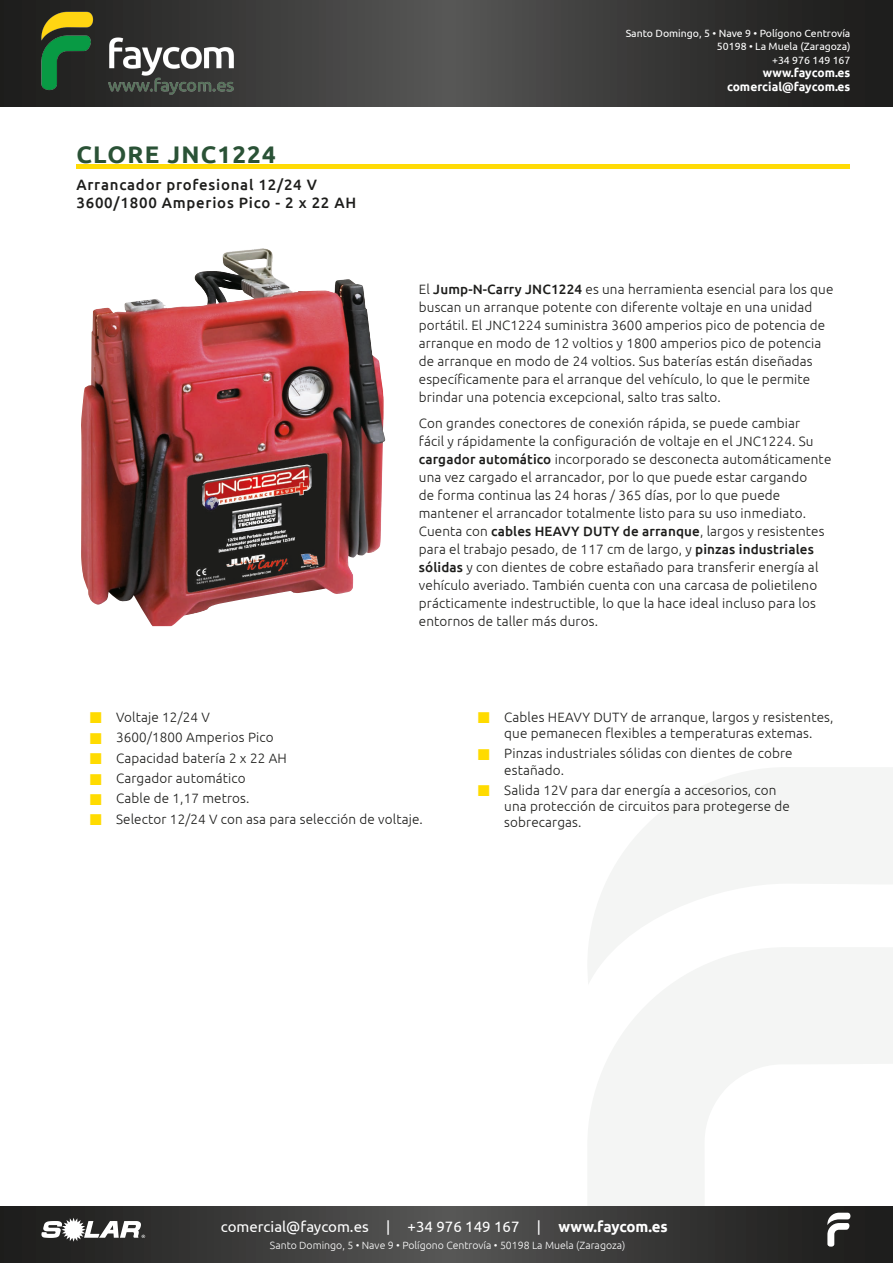
<style>
.page{position:relative;width:893px;height:1263px;background:#fff}
.page>*{position:absolute;margin:0;border:0;box-sizing:border-box;transform-origin:0 0}
.t1{font:700 24px "Ubuntu";letter-spacing:.05em;color:#2a5236}
.t2{font:500 15px/18px "Ubuntu";letter-spacing:.05em;color:#1d1d1b}
.t3{font:15px "Ubuntu";color:#fff}
.t4{font:300 13.5px/18px "Ubuntu";letter-spacing:.01em;color:#1d1d1b}
.t5{font:700 12px/13.5px "Ubuntu";color:#fff;text-align:right}
.t6{font:10.5px/13.5px "Ubuntu";color:#fff;text-align:right}
.t7{font:300 10.5px "Ubuntu";color:#fff}
.s1{font-weight:500}
.s2{font-weight:700}
</style>
<div class="page">
<svg style="left:588px;top:985px;width:305px;height:221px;fill:#f4f5f4"></svg>
<svg style="left:588px;top:768px;width:305px;height:217px;fill:#f4f5f4"></svg>
<svg style="left:0;top:0;width:893px;height:106px;background:#393938"></svg>
<img style="left:41px;top:11px;width:198px;height:84px">
<svg style="left:0;top:1206px;width:893px;height:57px;background:#383837"></svg>
<svg style="left:827px;top:1213px;width:24px;height:35px"></svg>
<svg style="left:41px;top:1218px;width:104px;height:24px"></svg>
<img style="left:81px;top:248px;width:304px;height:378px">
<div style="left:76px;top:164px;width:774px;height:5px;background:#ffdb06"></div>
<h1 class="t1" style="left:76px;top:140px;width:201px">CLORE JNC1224</h1>
<p class="t2" style="left:76px;top:175px;width:281px">Arrancador profesional 12/24 V<br>3600/1800 Amperios Pico - 2 x 22 AH</p>
<p class="t6" style="left:626px;top:26px;width:226px">Santo Domingo, 5 • Nave 9 • Polígono Centrovía<br>50198 • La Muela (Zaragoza)<br>+34 976 149 167</p>
<p class="t5" style="left:727px;top:66px;width:125px">www.faycom.es comercial@faycom.es</p>
<p class="t4" style="left:419px;top:279px;width:416px">El <span class="s1">Jump-N-Carry JNC1224</span> es una herramienta esencial para los que buscan un arranque potente con diferente voltaje en una unidad portátil. El JNC1224 suministra 3600 amperios pico de potencia de arranque en modo de 12 voltios y 1800 amperios pico de potencia de arranque en modo de 24 voltios. Sus baterías están diseñadas específicamente para el arranque del vehículo, lo que le permite brindar una potencia excepcional, salto tras salto.</p>
<p class="t4" style="left:419px;top:414px;width:414px">Con grandes conectores de conexión rápida, se puede cambiar<br>fácil y rápidamente la configuración de voltaje en el JNC1224. Su <span class="s1">cargador automático</span> incorporado se desconecta automáticamente una vez cargado el arrancador, por lo que puede estar cargando<br>de forma continua las 24 horas / 365 días, por lo que puede mantener el arrancador totalmente listo para su uso inmediato.<br>Cuenta con <span class="s1">cables HEAVY DUTY de arranque</span>, largos y resistentes para el trabajo pesado, de 117 cm de largo, y <span class="s1">pinzas industriales sólidas</span> y con dientes de cobre estañado para transferir energía al vehículo averiado. También cuenta con una carcasa de polietileno prácticamente indestructible, lo que la hace ideal incluso para los entornos de taller más duros.</p>
<p class="t4" style="left:116px;top:706px;width:308px;line-height:20.4px">Voltaje 12/24 V<br>3600/1800 Amperios Pico<br>Capacidad batería 2 x 22 AH<br>Cargador automático<br>Cable de 1,17 metros.<br>Selector 12/24 V con asa para selección de voltaje.</p>
<p class="t4" style="left:504px;top:708px;width:331px;line-height:16.2px">Cables HEAVY DUTY de arranque, largos y resistentes, que pemanecen flexibles a temperaturas extemas.</p>
<p class="t4" style="left:504px;top:745px;width:290px;line-height:16.2px">Pinzas industriales sólidas con dientes de cobre estañado.</p>
<p class="t4" style="left:504px;top:782px;width:287px;line-height:16.2px">Salida 12V para dar energía a accesorios, con una protección de circuitos para protegerse de sobrecargas.</p>
<p class="t3" style="left:221px;top:1217px;width:448px">comercial@faycom.es | +34 976 149 167 | <span class="s2">www.faycom.es</span></p>
<p class="t7" style="left:270px;top:1238px;width:357px">Santo Domingo, 5 • Nave 9 • Polígono Centrovía • 50198 La Muela (Zaragoza)</p>
</div>
